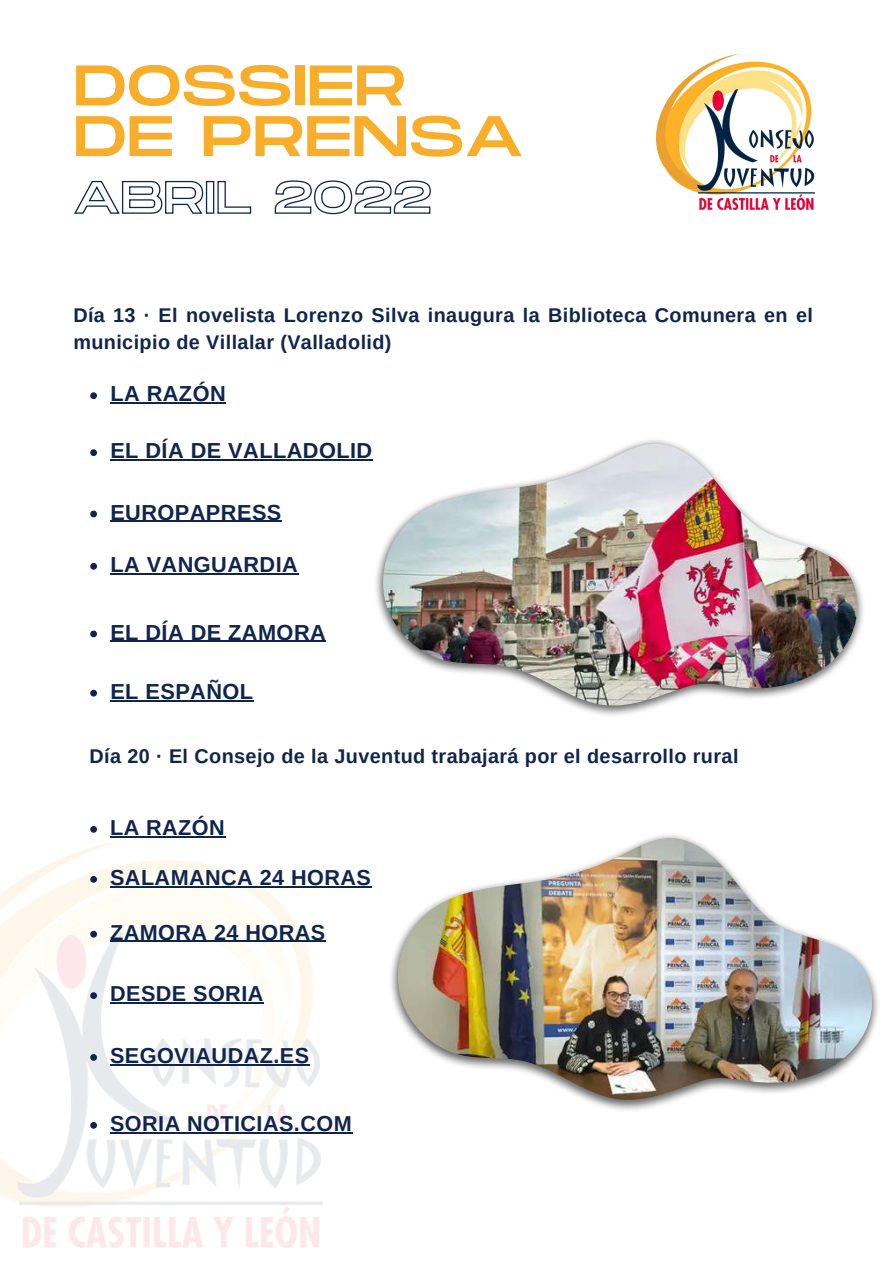
<style>
.page{position:relative;width:894px;height:1264px;background:#fff}
.page>*{position:absolute;margin:0;border:0;box-sizing:border-box;transform-origin:0 0}
.t1{font:57px/50.7px "Monument Extended";color:#f8ad2b}
.t2{font:700 21.75px "Arimo";letter-spacing:.02em;color:#10254e}
.t3{font:700 21.6px "Arimo";letter-spacing:.02em;color:#10254e}
.t4{font:700 19.8px/27px "Arimo";letter-spacing:.02em;color:#10254e}
</style>
<div class="page">
<img style="left:656px;top:54px;width:157px;height:155px">
<img style="left:375px;top:440px;width:489px;height:275px">
<img style="left:383px;top:443px;width:473px;height:265px">
<img style="left:390px;top:835px;width:489px;height:275px">
<img style="left:398px;top:837px;width:473px;height:265px">
<img style="left:0;top:841px;width:322px;height:406px">
<svg style="left:90px;top:392px;width:7px;height:7px"></svg>
<hr style="left:110px;top:402px;width:116px;height:1px;background:#10254e">
<svg style="left:74px;top:180px;width:357px;height:35px"></svg>
<svg style="left:90px;top:449px;width:7px;height:7px"></svg>
<hr style="left:110px;top:459px;width:262px;height:1px;background:#10254e">
<svg style="left:90px;top:930px;width:7px;height:7px"></svg>
<hr style="left:110px;top:940px;width:215px;height:2px;background:#10254e">
<svg style="left:90px;top:992px;width:7px;height:7px"></svg>
<hr style="left:110px;top:1002px;width:154px;height:1px;background:#10254e">
<svg style="left:90px;top:510px;width:7px;height:7px"></svg>
<hr style="left:110px;top:520px;width:172px;height:2px;background:#10254e">
<svg style="left:90px;top:1054px;width:7px;height:6px"></svg>
<hr style="left:110px;top:1064px;width:199px;height:1px;background:#10254e">
<svg style="left:90px;top:1121px;width:7px;height:7px"></svg>
<hr style="left:110px;top:1132px;width:242px;height:1px;background:#10254e">
<svg style="left:90px;top:826px;width:7px;height:6px"></svg>
<hr style="left:110px;top:836px;width:115px;height:1px;background:#10254e">
<svg style="left:90px;top:876px;width:7px;height:6px"></svg>
<hr style="left:110px;top:886px;width:261px;height:1px;background:#10254e">
<svg style="left:90px;top:563px;width:7px;height:6px"></svg>
<hr style="left:110px;top:573px;width:188px;height:1px;background:#10254e">
<svg style="left:90px;top:630px;width:7px;height:7px"></svg>
<hr style="left:110px;top:640px;width:216px;height:2px;background:#10254e">
<svg style="left:90px;top:689px;width:7px;height:7px"></svg>
<hr style="left:110px;top:700px;width:143px;height:1px;background:#10254e">
<h1 class="t1" style="left:73px;top:63px;width:452px">DOSSIER<br>DE PRENSA</h1>
<p class="t4" style="left:73px;top:302px;width:741px">Día 13 · El novelista Lorenzo Silva inaugura la Biblioteca Comunera en el municipio de Villalar (Valladolid)</p>
<p class="t2" style="left:110px;top:381px;width:117px">LA RAZÓN</p>
<p class="t2" style="left:110px;top:438px;width:263px">EL DÍA DE VALLADOLID</p>
<p class="t2" style="left:110px;top:500px;width:172px">EUROPAPRESS</p>
<p class="t2" style="left:110px;top:552px;width:189px">LA VANGUARDIA</p>
<p class="t2" style="left:110px;top:620px;width:217px">EL DÍA DE ZAMORA</p>
<p class="t2" style="left:110px;top:679px;width:144px">EL ESPAÑOL</p>
<p class="t4" style="left:89px;top:742px;width:650px">Día 20 · El Consejo de la Juventud trabajará por el desarrollo rural</p>
<p class="t3" style="left:110px;top:815px;width:116px">LA RAZÓN</p>
<p class="t3" style="left:110px;top:865px;width:262px">SALAMANCA 24 HORAS</p>
<p class="t3" style="left:110px;top:920px;width:216px">ZAMORA 24 HORAS</p>
<p class="t3" style="left:110px;top:981px;width:155px">DESDE SORIA</p>
<p class="t3" style="left:110px;top:1043px;width:200px">SEGOVIAUDAZ.ES</p>
<p class="t3" style="left:110px;top:1111px;width:243px">SORIA NOTICIAS.COM</p>
</div>
